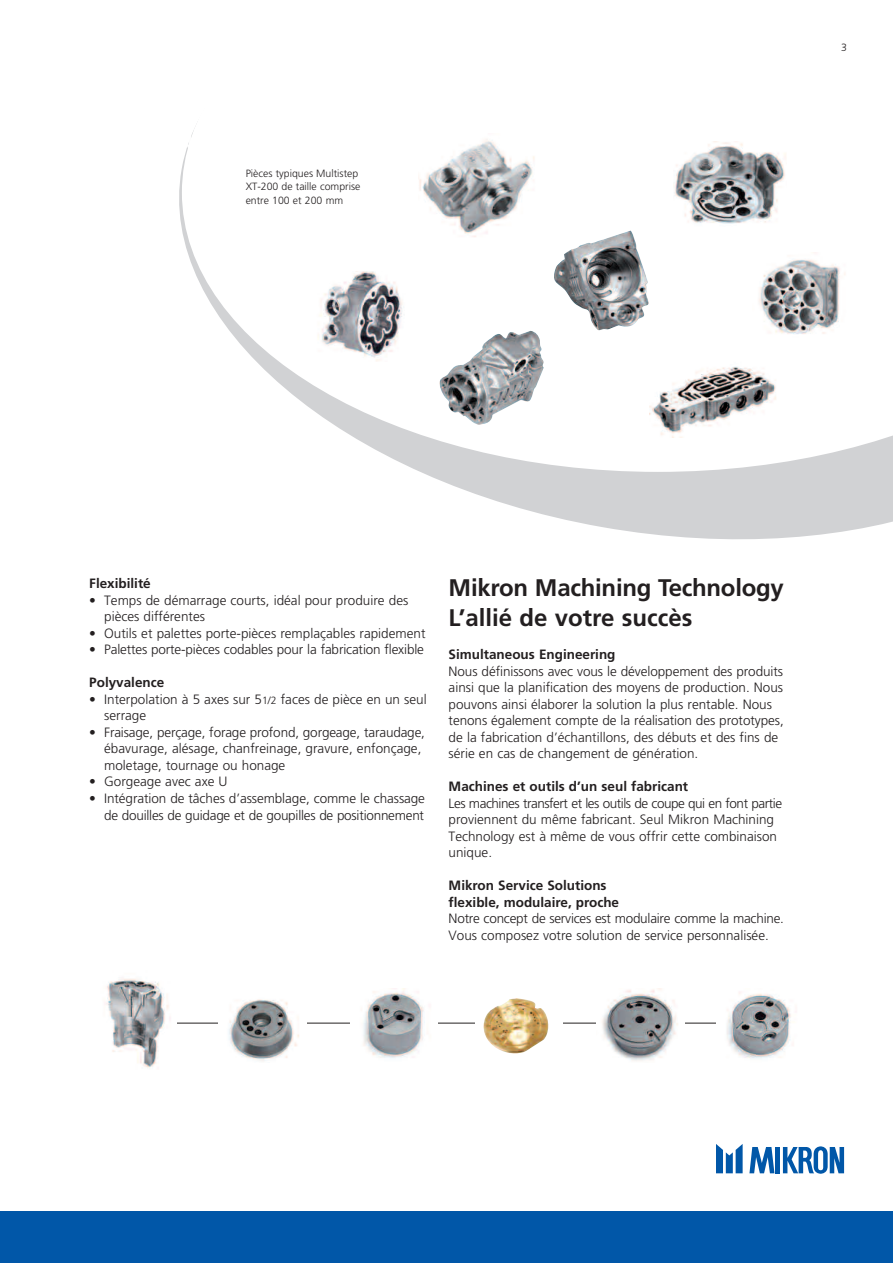
<style>
.page{position:relative;width:893px;height:1263px;background:#fff}
.page>*{position:absolute;margin:0;border:0;box-sizing:border-box;transform-origin:0 0}
.t1{font:700 24px/30px "Frutiger LT Std";letter-spacing:-.01em;color:#231f20}
.t2{font:300 13.5px/16.5px "Frutiger LT Std";color:#231f20}
.t3{font:700 13.5px/16.5px "Frutiger LT Std";color:#231f20}
.t4{font:300 10.5px/13.5px "Frutiger LT Std";color:#231f20}
.s1{font-size:10.5px}
</style>
<div class="page">
<svg style="left:179px;top:168px;width:714px;height:372px"></svg>
<svg style="left:182px;top:128px;width:711px;height:344px"></svg>
<div style="left:0;top:1211px;width:893px;height:52px;background:#0157a8"></div>
<svg style="left:716px;top:1144px;width:27px;height:29px"></svg>
<svg style="left:749px;top:1147px;width:25px;height:26px"></svg>
<div style="left:775px;top:1147px;width:5px;height:26px;background:#0157a8"></div>
<svg style="left:783px;top:1146px;width:61px;height:28px"></svg>
<hr style="left:133px;top:1023px;width:622px;height:1px;background:#231f20">
<img style="left:105px;top:978px;width:72px;height:90px">
<img style="left:218px;top:999px;width:88px;height:62px">
<img style="left:350px;top:988px;width:88px;height:70px">
<div style="left:475px;top:981px;width:87px;height:88px;background:#fff"></div>
<img style="left:483px;top:998px;width:65px;height:55px">
<img style="left:597px;top:988px;width:88px;height:73px">
<img style="left:716px;top:992px;width:75px;height:67px">
<img style="left:439px;top:331px;width:105px;height:94px">
<div style="left:649px;top:334px;width:130px;height:125px;background:#fff"></div>
<img style="left:649px;top:366px;width:127px;height:71px">
<img style="left:306px;top:271px;width:99px;height:90px">
<div style="left:674px;top:130px;width:113px;height:108px;background:#fff"></div>
<img style="left:674px;top:141px;width:112px;height:83px">
<div style="left:419px;top:131px;width:116px;height:111px;background:#fff"></div>
<img style="left:419px;top:139px;width:116px;height:98px">
<img style="left:753px;top:252px;width:96px;height:88px">
<img style="left:554px;top:231px;width:95px;height:99px">
<p class="t4" style="left:246px;top:167px;width:116px">Pièces typiques Multistep<br>XT-200 de taille comprise entre 100 et 200 mm</p>
<p class="t4" style="left:841px;top:42px;width:7px">3</p>
<p class="t3" style="left:89px;top:576px;width:63px">Flexibilité</p>
<p class="t2" style="left:104px;top:593px;width:306px;text-indent:-15px">• Temps de démarrage courts, idéal pour produire des pièces différentes</p>
<p class="t2" style="left:89px;top:626px;width:338px">• Outils et palettes porte-pièces remplaçables rapidement</p>
<p class="t2" style="left:89px;top:642px;width:336px">• Palettes porte-pièces codables pour la fabrication flexible</p>
<p class="t3" style="left:89px;top:675px;width:77px">Polyvalence</p>
<p class="t2" style="left:104px;top:692px;width:324px;text-indent:-15px">• Interpolation à 5 axes sur 5<span class="s1">1/2</span> faces de pièce en un seul serrage</p>
<p class="t2" style="left:104px;top:725px;width:322px;text-indent:-15px">• Fraisage, perçage, forage profond, gorgeage, taraudage, ébavurage, alésage, chanfreinage, gravure, enfonçage, moletage, tournage ou honage</p>
<p class="t2" style="left:89px;top:774px;width:140px">• Gorgeage avec axe U</p>
<p class="t2" style="left:89px;top:791px;width:337px;text-align:right">• Intégration de tâches d’assemblage, comme le chassage de douilles de guidage et de goupilles de positionnement</p>
<h1 class="t1" style="left:449px;top:575px;width:337px">Mikron Machining Technology<br>L’allié de votre succès</h1>
<p class="t3" style="left:449px;top:647px;width:168px">Simultaneous Engineering</p>
<p class="t2" style="left:449px;top:664px;width:337px">Nous définissons avec vous le développement des produits ainsi que la planification des moyens de production. Nous pouvons ainsi élaborer la solution la plus rentable. Nous tenons également compte de la réalisation des prototypes, de la fabrication d’échantillons, des débuts et des fins de série en cas de changement de génération.</p>
<p class="t3" style="left:449px;top:779px;width:241px">Machines et outils d’un seul fabricant</p>
<p class="t2" style="left:449px;top:796px;width:335px">Les machines transfert et les outils de coupe qui en font partie proviennent du même fabricant. Seul Mikron Machining Technology est à même de vous offrir cette combinaison unique.</p>
<p class="t3" style="left:449px;top:878px;width:172px">Mikron Service Solutions flexible, modulaire, proche</p>
<p class="t2" style="left:449px;top:911px;width:337px">Notre concept de services est modulaire comme la machine.<br>Vous composez votre solution de service personnalisée.</p>
</div>
